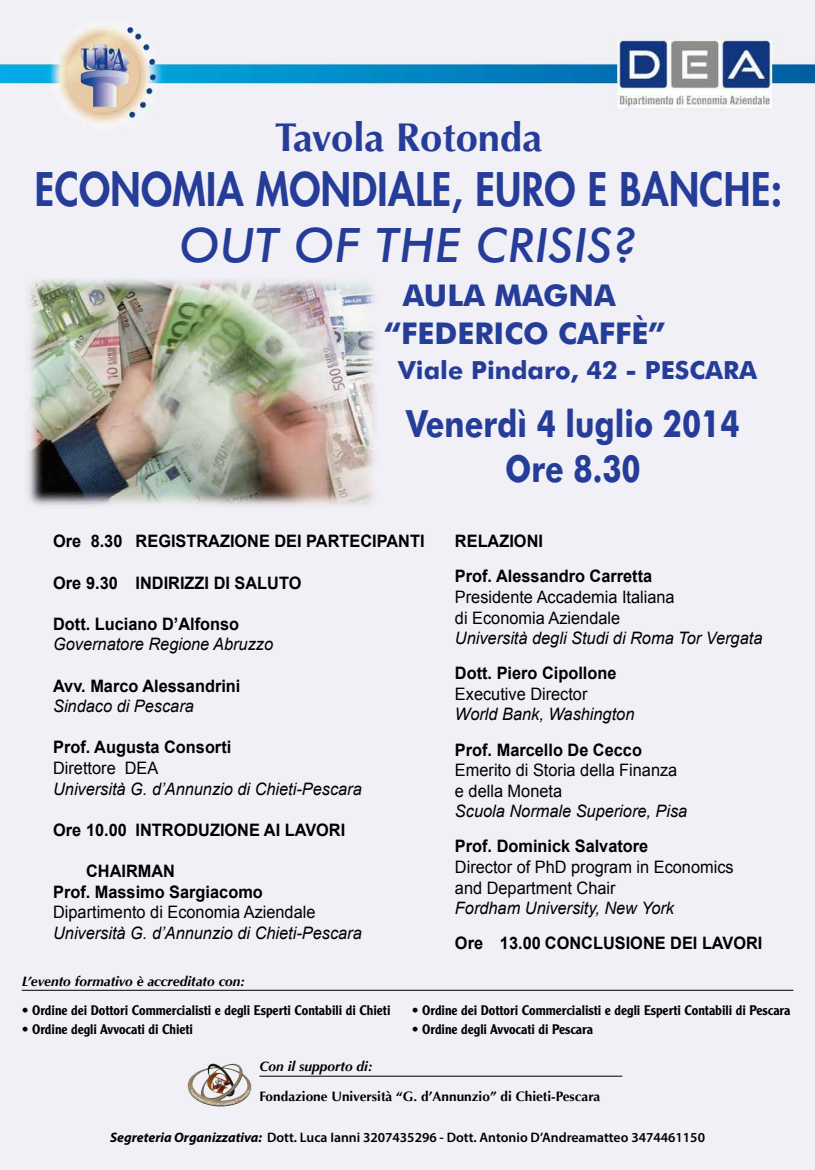
<style>
.page{position:relative;width:815px;height:1170px;background:#fff}
.page>*{position:absolute;margin:0;border:0;box-sizing:border-box;transform-origin:0 0}
.t1{font:italic 500 47.5px "Futura BT";letter-spacing:.01em;color:#253d98}
.t2{font:800 45px "Futura";letter-spacing:.01em;color:#253d98;scale:.88 1}
.t3{font:700 40px "Optima";color:#253d98}
.t4{font:700 37.5px/45px "Futura BT";color:#253d98;text-align:center;scale:.82 1}
.t5{font:700 30px/37.5px "Futura BT";color:#253d98}
.t6{font:700 25px "Futura BT";color:#253d98}
.t7{font:700 17.12px/35px "Arial";color:#000;scale:.95 1}
.t8{font:italic 17.12px "Arial";color:#000;scale:.95 1}
.t9{font:17.12px/20.6px "Arial";color:#000;scale:.95 1}
.t10{font:600 13.75px "Myriad Pro";color:#000}
.t11{font:italic 700 13.75px "Optima";color:#000}
.t12{font:500 13.62px "Clearface Gothic LH";color:#000}
.t13{font:700 13.62px "Optima";color:#000}
.s1{font-weight:700;font-style:italic}
</style>
<div class="page">
<img style="left:0;top:0;width:815px;height:1169px">
<img style="left:186px;top:1061px;width:66px;height:45px">
<hr style="left:259px;top:1075px;width:363px;height:1px;background:#000">
<hr style="left:22px;top:989px;width:771px;height:1px;background:#000">
<h3 class="t3" style="left:275px;top:114px;width:269px">Tavola Rotonda</h3>
<h2 class="t2" style="left:35px;top:159px;width:851px">ECONOMIA MONDIALE, EURO E BANCHE:</h2>
<h1 class="t1" style="left:179px;top:216px;width:460px">OUT OF THE CRISIS?</h1>
<h3 class="t5" style="left:384px;top:276px;width:231px;text-indent:19px">AULA MAGNA “FEDERICO CAFF</h3>
<h3 class="t5" style="left:631px;top:314px;width:35px">È”</h3>
<h3 class="t6" style="left:398px;top:354px;width:359px">VIALE PINDARO, 42 - PESCARA</h3>
<h3 class="t4" style="left:406px;top:401px;width:408px">VENERDÌ 4 LUGLIO 2014<br>ORE 8.30</h3>
<p class="t7" style="left:53px;top:524px;width:392px">Ore 8.30 Registrazione dei partecipanti</p>
<p class="t7" style="left:53px;top:565px;width:263px">Ore 9.30 Indirizzi di saluto</p>
<p class="t7" style="left:53px;top:607px;width:197px">Dott. Luciano D’Alfonso</p>
<p class="t8" style="left:53px;top:633px;width:233px">Governatore Regione Abruzzo</p>
<p class="t7" style="left:53px;top:668px;width:199px">Avv. Marco Alessandrini</p>
<p class="t8" style="left:53px;top:695px;width:150px">Sindaco di Pescara</p>
<p class="t7" style="left:53px;top:730px;width:189px">Prof. Augusta Consorti</p>
<p class="t9" style="left:53px;top:757px;width:112px">Direttore DEA</p>
<p class="t8" style="left:53px;top:777px;width:326px">Università G. d’Annunzio di Chieti-Pescara</p>
<p class="t7" style="left:53px;top:812px;width:309px">Ore 10.00 INTRODUZione AI lavori</p>
<p class="t7" style="left:53px;top:861px;width:222px;line-height:20.6px;text-indent:33px">CHAI RMAN<br>Prof. Massimo Sargiacomo</p>
<p class="t9" style="left:53px;top:901px;width:278px">Dipartimento di Economia Aziendale</p>
<p class="t8" style="left:53px;top:921px;width:326px">Università G. d’Annunzio di Chieti-Pescara</p>
<p class="t7" style="left:455px;top:524px;width:209px">Relazioni<br>Prof. Alessandro Carretta</p>
<p class="t9" style="left:455px;top:587px;width:233px">Presidente Accademia Italiana di Economia Aziendale</p>
<p class="t8" style="left:455px;top:627px;width:325px">Università degli Studi di Roma Tor Vergata</p>
<p class="t7" style="left:455px;top:656px;width:172px">Dott. Piero Cipollone</p>
<p class="t9" style="left:455px;top:683px;width:141px">Executive Director</p>
<p class="t8" style="left:455px;top:703px;width:190px">World Bank, Washington</p>
<p class="t7" style="left:455px;top:732px;width:198px">Prof. Marcello De Cecco</p>
<p class="t9" style="left:455px;top:760px;width:236px">Emerito di Storia della Finanza e della Moneta</p>
<p class="t8" style="left:455px;top:800px;width:246px">Scuola Normale Superiore, Pisa</p>
<p class="t7" style="left:455px;top:829px;width:205px">Prof. Dominick Salvatore</p>
<p class="t9" style="left:455px;top:856px;width:295px">Director of PhD program in Economics and Department Chair</p>
<p class="t8" style="left:455px;top:897px;width:232px">Fordham University, New York</p>
<p class="t7" style="left:455px;top:926px;width:325px">Ore 13.00 Conclusione dei lavori</p>
<p class="t11" style="left:22px;top:972px;width:225px">L’evento formativo è accreditato con:</p>
<p class="t12" style="left:22px;top:1001px;width:370px">• Ordine dei Dottori Commercialisti e degli Esperti Contabili di Chieti</p>
<p class="t12" style="left:412px;top:1001px;width:380px">• Ordine dei Dottori Commercialisti e degli Esperti Contabili di Pescara</p>
<p class="t12" style="left:22px;top:1020px;width:173px">• Ordine degli Avvocati di Chieti</p>
<p class="t12" style="left:412px;top:1020px;width:183px">• Ordine degli Avvocati di Pescara</p>
<p class="t11" style="left:259px;top:1058px;width:115px">Con il supporto di:</p>
<p class="t13" style="left:259px;top:1088px;width:342px">Fondazione Università “G. d’Annunzio” di Chieti-Pescara</p>
<p class="t10" style="left:110px;top:1128px;width:596px"><span class="s1">Segreteria Organizzativa:</span> Dott. Luca Ianni 3207435296 - Dott. Antonio D’Andreamatteo 3474461150</p>
</div>
